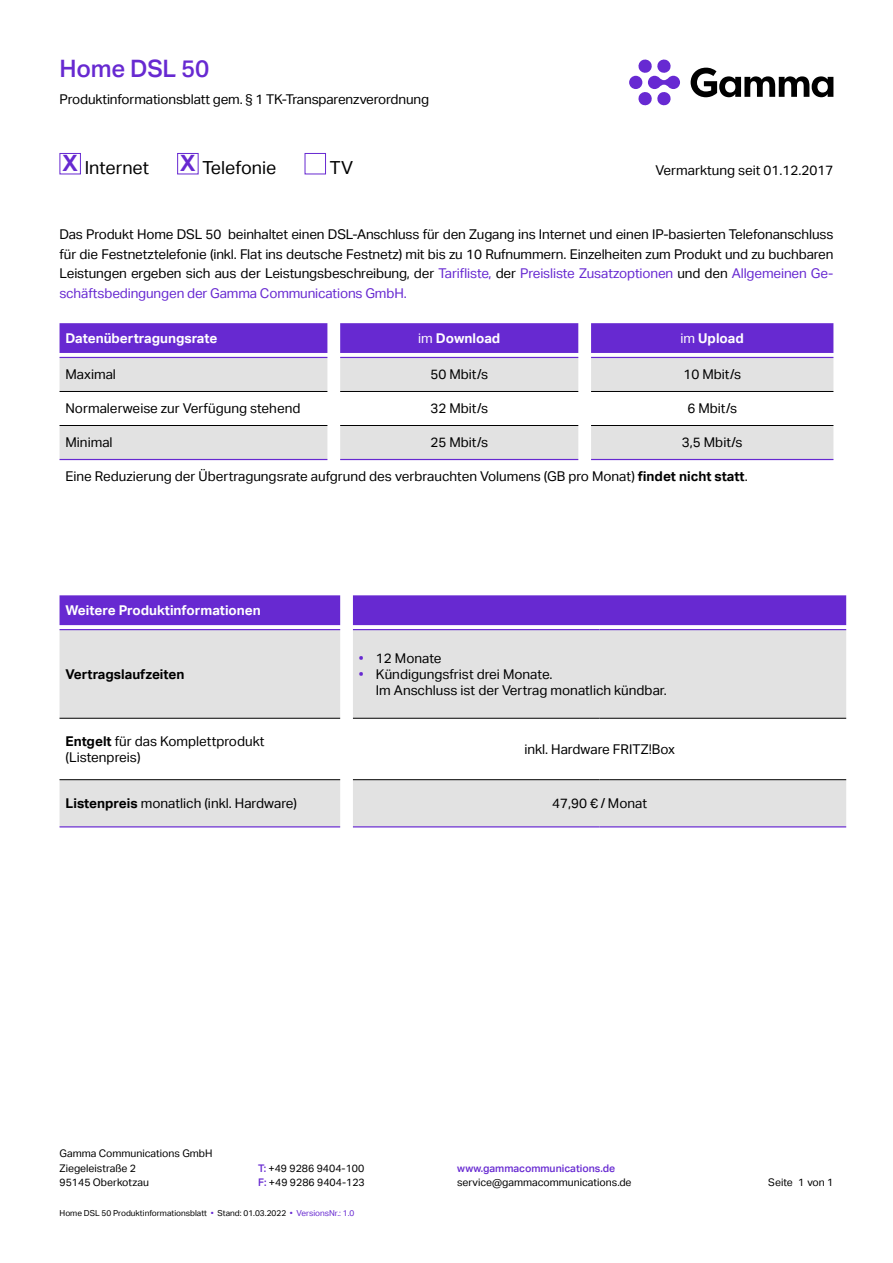
<style>
.page{position:relative;width:893px;height:1263px;background:#fff}
.page>*{position:absolute;margin:0;border:0;box-sizing:border-box;transform-origin:0 0}
.t1{font:500 24px "Aktiv Grotesk";letter-spacing:-.01em;color:#6729d1}
.t2{font:18px "Aktiv Grotesk";color:#000}
.t3{font:13.5px/19.5px "Aktiv Grotesk";color:#000}
.t4{font:700 13.5px "Aktiv Grotesk";color:#fff}
.t5{font:700 13.5px "Aktiv Grotesk";color:#000}
.t6{font:10.5px/14.7px "Aktiv Grotesk";color:#000}
.t7{font:500 10.5px "Aktiv Grotesk";color:#6729d1}
.t8{font:8.25px "Aktiv Grotesk";color:#000}
.s1{color:#6729d1}
.s2{font-weight:400}
.s3{font-weight:700}
.s4{font-weight:500;color:#6729d1}
</style>
<div class="page">
<svg style="left:629px;top:60px;width:51px;height:45px"></svg>
<svg style="left:691px;top:68px;width:142px;height:29px"></svg>
<div style="left:60px;top:153px;width:21px;height:21px;border:1px solid #6729d1"></div>
<div style="left:177px;top:153px;width:22px;height:21px;border:1px solid #6729d1"></div>
<div style="left:305px;top:153px;width:21px;height:21px;background:#fff;border:1px solid #6729d1"></div>
<div style="left:60px;top:323px;width:773px;height:30px;background:#6729d1"></div>
<svg style="left:60px;top:357px;width:773px;height:102px;fill:#e2e2e2"></svg>
<hr style="left:60px;top:459px;width:267px;height:1px;background:#6729d1">
<hr style="left:340px;top:459px;width:238px;height:1px;background:#6729d1">
<hr style="left:591px;top:459px;width:242px;height:1px;background:#6729d1">
<hr style="left:60px;top:357px;width:267px;height:1px;background:#6729d1">
<hr style="left:340px;top:357px;width:238px;height:1px;background:#6729d1">
<hr style="left:591px;top:357px;width:242px;height:1px;background:#6729d1">
<hr style="left:60px;top:391px;width:267px;height:1px;background:#000">
<hr style="left:60px;top:425px;width:267px;height:1px;background:#000">
<hr style="left:340px;top:391px;width:238px;height:1px;background:#000">
<hr style="left:340px;top:425px;width:238px;height:1px;background:#000">
<hr style="left:591px;top:391px;width:242px;height:1px;background:#000">
<hr style="left:591px;top:425px;width:242px;height:1px;background:#000">
<div style="left:60px;top:595px;width:786px;height:30px;background:#6729d1"></div>
<svg style="left:60px;top:630px;width:786px;height:197px;fill:#e2e2e2"></svg>
<hr style="left:353px;top:629px;width:247px;height:1px;background:#6729d1">
<hr style="left:600px;top:629px;width:246px;height:1px;background:#6729d1">
<hr style="left:60px;top:629px;width:280px;height:1px;background:#6729d1">
<hr style="left:353px;top:779px;width:247px;height:1px;background:#000">
<hr style="left:600px;top:779px;width:246px;height:1px;background:#000">
<hr style="left:60px;top:779px;width:280px;height:1px;background:#000">
<hr style="left:60px;top:718px;width:280px;height:1px;background:#000">
<hr style="left:353px;top:718px;width:247px;height:1px;background:#000">
<hr style="left:600px;top:718px;width:246px;height:1px;background:#000">
<hr style="left:60px;top:826px;width:280px;height:1px;background:#6729d1">
<hr style="left:353px;top:826px;width:247px;height:1px;background:#6729d1">
<hr style="left:600px;top:826px;width:246px;height:1px;background:#6729d1">
<h1 class="t1" style="left:60px;top:54px;width:151px">Home DSL 50</h1>
<p class="t3" style="left:60px;top:89px;width:371px">Produktinformationsblatt gem. § 1 TK-Transparenzverordnung</p>
<h2 class="t2" style="left:62px;top:158px;width:88px"><sup>X</sup> Internet</h2>
<h2 class="t2" style="left:180px;top:158px;width:98px"><sup>X</sup> Telefonie</h2>
<h2 class="t2" style="left:330px;top:158px;width:25px">TV</h2>
<p class="t3" style="left:656px;top:161px;width:179px">Vermarktung seit 01.12.2017</p>
<p class="t3" style="left:60px;top:225px;width:775px;text-align:justify">Das Produkt Home DSL 50 beinhaltet einen DSL-Anschluss für den Zugang ins Internet und einen IP-basierten Telefonanschluss für die Festnetztelefonie (inkl. Flat ins deutsche Festnetz) mit bis zu 10 Rufnummern. Einzelheiten zum Produkt und zu buchbaren Leistungen ergeben sich aus der Leistungsbeschreibung, der <span class="s1">Tarifliste,</span> der <span class="s1">Preisliste Zusatzoptionen</span> und den <span class="s1">Allgemeinen Ge&shy;schäftsbedingungen der Gamma Communications GmbH.</span></p>
<p class="t4" style="left:66px;top:330px;width:153px">Datenübertragungsrate</p>
<p class="t4" style="left:418px;top:330px;width:84px"><span class="s2">im</span> Download</p>
<p class="t4" style="left:681px;top:330px;width:65px"><span class="s2">im</span> Upload</p>
<p class="t3" style="left:66px;top:365px;width:52px">Maximal</p>
<p class="t3" style="left:430px;top:365px;width:59px">50 Mbit/s</p>
<p class="t3" style="left:683px;top:365px;width:59px">10 Mbit/s</p>
<p class="t3" style="left:66px;top:399px;width:236px">Normalerweise zur Verfügung stehend</p>
<p class="t3" style="left:430px;top:399px;width:59px">32 Mbit/s</p>
<p class="t3" style="left:687px;top:399px;width:51px">6 Mbit/s</p>
<p class="t3" style="left:66px;top:433px;width:49px">Minimal</p>
<p class="t3" style="left:430px;top:433px;width:59px">25 Mbit/s</p>
<p class="t3" style="left:682px;top:433px;width:62px">3,5 Mbit/s</p>
<p class="t3" style="left:66px;top:467px;width:684px">Eine Reduzierung der Übertragungsrate aufgrund des verbrauchten Volumens (GB pro Monat) <span class="s3">findet nicht statt</span>.</p>
<p class="t4" style="left:66px;top:602px;width:197px">Weitere Produktinformationen</p>
<p class="t5" style="left:66px;top:666px;width:120px">Vertragslaufzeiten</p>
<p class="t3" style="left:359px;top:648px;width:84px"><span class="s1">•</span> 12 Monate</p>
<p class="t3" style="left:376px;top:666px;width:292px;line-height:16.2px;text-indent:-17px"><span class="s1">•</span> Kündigungsfrist drei Monate.<br>Im Anschluss ist der Vertrag monatlich kündbar.</p>
<p class="t3" style="left:66px;top:733px;width:201px;line-height:16.2px"><span class="s3">Entgelt</span> für das Komplettprodukt (Listenpreis)</p>
<p class="t3" style="left:524px;top:739px;width:152px">inkl. Hardware FRITZ!Box</p>
<p class="t3" style="left:66px;top:794px;width:233px"><span class="s3">Listenpreis</span> monatlich (inkl. Hardware)</p>
<p class="t3" style="left:552px;top:794px;width:97px">47,90 € / Monat</p>
<p class="t6" style="left:60px;top:1146px;width:155px">Gamma Communications GmbH<br>Ziegeleistraße 2<br>95145 Oberkotzau</p>
<p class="t6" style="left:258px;top:1161px;width:108px"><span class="s4">T:</span> +49 9286 9404-100<br><span class="s4">F:</span> +49 9286 9404-123</p>
<p class="t7" style="left:457px;top:1162px;width:160px">www.gammacommunications.de</p>
<p class="t6" style="left:457px;top:1175px;width:176px">service@gammacommunications.de</p>
<p class="t8" style="left:60px;top:1208px;width:296px">Home DSL 50 Produktinformationsblatt <span class="s1">•</span> Stand: 01.03.2022 <span class="s1">• VersionsNr.: 1.0</span></p>
<p class="t6" style="left:768px;top:1175px;width:67px">Seite 1 von 1</p>
</div>
